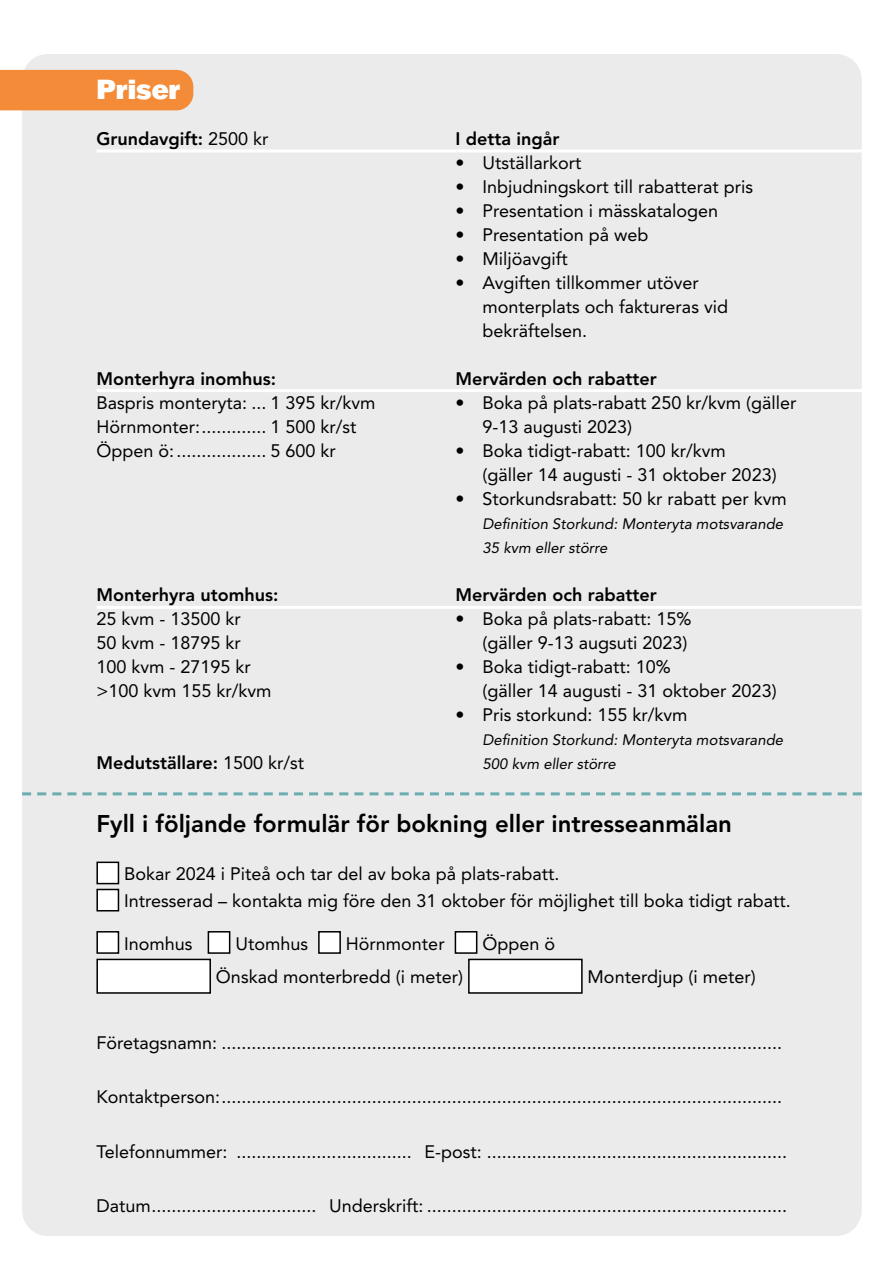
<style>
.page{position:relative;width:893px;height:1263px;background:#fff}
.page>*{position:absolute;margin:0;border:0;box-sizing:border-box;transform-origin:0 0}
.t1{font:900 27px "Franklin Gothic ATF";color:#fff}
.t2{font:800 24px "Avenir LT Std";color:#000}
.t3{font:18px/24px "Avenir LT Std";color:#000}
.t4{font:800 18px "Avenir LT Std";color:#000}
.t5{font:italic 15px/24px "Avenir LT Std";color:#000}
.s1{font-weight:400}
</style>
<div class="page">
<div style="left:22px;top:54px;width:840px;height:1182px;background:#ebebeb;border-radius:26px"></div>
<div style="left:0;top:70px;width:193px;height:40px;background:#f38b38"></div>
<div style="left:96px;top:861px;width:23px;height:23px;background:#fff;border:2px solid #000"></div>
<div style="left:96px;top:889px;width:23px;height:22px;background:#fff;border:2px solid #000"></div>
<div style="left:96px;top:931px;width:23px;height:23px;background:#fff;border:2px solid #000"></div>
<div style="left:208px;top:931px;width:22px;height:23px;background:#fff;border:2px solid #000"></div>
<div style="left:318px;top:931px;width:23px;height:23px;background:#fff;border:2px solid #000"></div>
<div style="left:455px;top:931px;width:22px;height:23px;background:#fff;border:2px solid #000"></div>
<div style="left:96px;top:959px;width:115px;height:35px;background:#fff;border:2px solid #000"></div>
<div style="left:468px;top:959px;width:115px;height:35px;background:#fff;border:2px solid #000"></div>
<svg style="left:22px;top:792px;width:840px;height:3px"></svg>
<hr style="left:97px;top:149px;width:796px;height:3px;background:#fff">
<hr style="left:97px;top:389px;width:796px;height:3px;background:#fff">
<hr style="left:97px;top:606px;width:796px;height:3px;background:#fff">
<h1 class="t1" style="left:96px;top:71px;width:85px">Priser</h1>
<p class="t4" style="left:96px;top:128px;width:174px">Grundavgift: <span class="s1">2500 kr</span></p>
<p class="t4" style="left:96px;top:368px;width:181px">Monterhyra inomhus:</p>
<p class="t3" style="left:96px;top:391px;width:281px">Baspris monteryta: ... 1 395 kr/kvm<br>Hörnmonter:............. 1 500 kr/st<br>Öppen ö:.................. 5 600 kr</p>
<p class="t4" style="left:96px;top:584px;width:183px">Monterhyra utomhus:</p>
<p class="t3" style="left:96px;top:607px;width:177px">25 kvm - 13500 kr<br>50 kvm - 18795 kr<br>100 kvm - 27195 kr &gt;100 kvm 155 kr/kvm</p>
<p class="t4" style="left:96px;top:752px;width:209px">Medutställare: <span class="s1">1500 kr/st</span></p>
<p class="t4" style="left:455px;top:128px;width:106px">I detta ingår</p>
<p class="t3" style="left:455px;top:151px;width:128px">• Utställarkort</p>
<p class="t3" style="left:455px;top:175px;width:299px">• Inbjudningskort till rabatterat pris</p>
<p class="t3" style="left:455px;top:199px;width:264px">• Presentation i mässkatalogen</p>
<p class="t3" style="left:455px;top:223px;width:195px">• Presentation på web</p>
<p class="t3" style="left:455px;top:247px;width:114px">• Miljöavgift</p>
<p class="t3" style="left:482px;top:271px;width:247px;text-indent:-27px">• Avgiften tillkommer utöver monterplats och faktureras vid bekräftelsen.</p>
<p class="t4" style="left:455px;top:368px;width:203px">Mervärden och rabatter</p>
<p class="t3" style="left:482px;top:391px;width:315px;text-indent:-27px">• Boka på plats-rabatt 250 kr/kvm (gäller<br>9-13 augusti 2023)</p>
<p class="t3" style="left:482px;top:439px;width:296px;text-indent:-27px">• Boka tidigt-rabatt: 100 kr/kvm (gäller 14 augusti - 31 oktober 2023)</p>
<p class="t3" style="left:455px;top:487px;width:333px">• Storkundsrabatt: 50 kr rabatt per kvm</p>
<p class="t5" style="left:482px;top:512px;width:302px">Definition Storkund: Monteryta motsvarande<br>35 kvm eller större</p>
<p class="t4" style="left:455px;top:584px;width:203px">Mervärden och rabatter</p>
<p class="t3" style="left:455px;top:607px;width:238px;text-align:right">• Boka på plats-rabatt: 15% (gäller 9-13 augsuti 2023)</p>
<p class="t3" style="left:482px;top:655px;width:296px;text-indent:-27px">• Boka tidigt-rabatt: 10%<br>(gäller 14 augusti - 31 oktober 2023)</p>
<p class="t3" style="left:455px;top:703px;width:234px">• Pris storkund: 155 kr/kvm</p>
<p class="t5" style="left:482px;top:728px;width:302px">Definition Storkund: Monteryta motsvarande<br>500 kvm eller större</p>
<h2 class="t2" style="left:96px;top:809px;width:637px">Fyll i följande formulär för bokning eller intresseanmälan</h2>
<p class="t3" style="left:124px;top:860px;width:668px;line-height:27.2px">Bokar 2024 i Piteå och tar del av boka på plats-rabatt.<br>Intresserad – kontakta mig före den 31 oktober för möjlighet till boka tidigt rabatt.</p>
<p class="t3" style="left:124px;top:931px;width:70px">Inomhus</p>
<p class="t3" style="left:235px;top:931px;width:74px">Utomhus</p>
<p class="t3" style="left:346px;top:931px;width:100px">Hörnmonter</p>
<p class="t3" style="left:482px;top:931px;width:74px">Öppen ö</p>
<p class="t3" style="left:216px;top:964px;width:249px">Önskad monterbredd (i meter)</p>
<p class="t3" style="left:588px;top:964px;width:170px">Monterdjup (i meter)</p>
<p class="t3" style="left:96px;top:1031px;width:687px">Företagsnamn: ................................................................................................................</p>
<p class="t3" style="left:96px;top:1085px;width:687px">Kontaktperson:................................................................................................................</p>
<p class="t3" style="left:96px;top:1140px;width:692px">Telefonnummer: ................................... E-post: ............................................................</p>
<p class="t3" style="left:96px;top:1194px;width:692px">Datum................................. Underskrift: ........................................................................</p>
</div>
